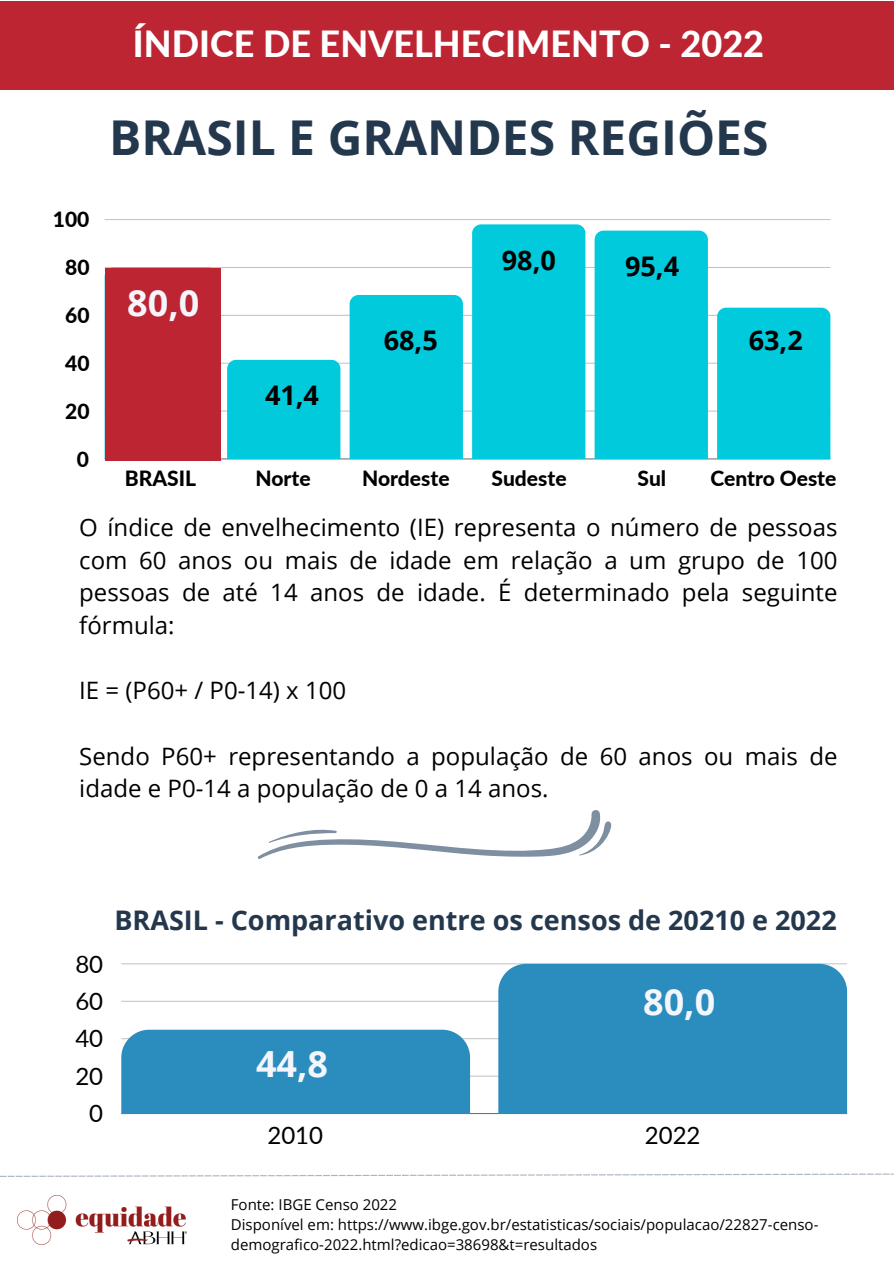
<style>
.page{position:relative;width:894px;height:1264px;background:#fff}
.page>*{position:absolute;margin:0;border:0;box-sizing:border-box;transform-origin:0 0}
.t1{font:700 48px "Open Sans";color:#24384d}
.t2{font:800 36px "Lato";color:#fff}
.t3{font:700 36px "Open Sans";color:#f4f6fc}
.t4{font:700 27px "Open Sans";color:#24384d}
.t5{font:700 27px "Open Sans";color:#000}
.t6{font:24px/32.7px "Open Sans";color:#000;text-align:justify}
.t7{font:24px "Lato";color:#000}
.t8{font:800 21px "Lato";color:#000}
.t9{font:15px/20.2px "Open Sans";color:#000}
</style>
<div class="page">
<div style="left:0;top:1px;width:893px;height:88px;background:#be2533"></div>
<svg style="left:0;top:1173px;width:893px;height:3px"></svg>
<img style="left:17px;top:1195px;width:169px;height:49px">
<hr style="left:105px;top:458px;width:725px;height:1px;background:#000;opacity:.6">
<hr style="left:105px;top:411px;width:725px;height:1px;background:#000;opacity:.25">
<hr style="left:105px;top:363px;width:725px;height:1px;background:#000;opacity:.25">
<hr style="left:105px;top:315px;width:725px;height:1px;background:#cacaca">
<hr style="left:105px;top:267px;width:725px;height:1px;background:#000;opacity:.25">
<hr style="left:105px;top:219px;width:725px;height:1px;background:#c5c5c5">
<div style="left:227px;top:360px;width:113px;height:99px;background:#00cadc"></div>
<div style="left:349px;top:295px;width:114px;height:164px;background:#00cadc"></div>
<div style="left:472px;top:224px;width:113px;height:235px;background:#00cadc"></div>
<div style="left:594px;top:230px;width:113px;height:229px;background:#00cadc"></div>
<div style="left:717px;top:308px;width:113px;height:151px;background:#00cadc"></div>
<div style="left:106px;top:268px;width:115px;height:193px;background:#be2533"></div>
<hr style="left:121px;top:1113px;width:725px;height:1px;background:#2b8dbd">
<hr style="left:121px;top:1075px;width:725px;height:1px;background:#e9e9e9">
<hr style="left:121px;top:1038px;width:725px;height:1px;background:#cdcdcd">
<hr style="left:121px;top:1000px;width:725px;height:1px;background:#f1f1f1">
<hr style="left:121px;top:963px;width:725px;height:1px;background:#d6d6d6">
<div style="left:121px;top:1029px;width:349px;height:84px;background:#2b8dbd"></div>
<div style="left:498px;top:963px;width:348px;height:150px;background:#2b8dbd"></div>
<svg style="left:257px;top:810px;width:355px;height:49px"></svg>
<h4 class="t2" style="left:133px;top:21px;width:632px">ÍNDICE DE ENVELHECIMENTO - 2022</h4>
<p class="t8" style="left:53px;top:206px;width:38px">100</p>
<p class="t8" style="left:65px;top:254px;width:26px">80</p>
<p class="t8" style="left:65px;top:302px;width:26px">60</p>
<p class="t8" style="left:65px;top:350px;width:26px">40</p>
<p class="t8" style="left:65px;top:398px;width:26px">20</p>
<p class="t8" style="left:77px;top:446px;width:14px">0</p>
<h4 class="t1" style="left:109px;top:104px;width:660px">BRASIL E GRANDES REGIÕES</h4>
<h5 class="t3" style="left:127px;top:277px;width:74px">80,0</h5>
<h5 class="t5" style="left:265px;top:376px;width:56px">41,4</h5>
<h5 class="t5" style="left:383px;top:321px;width:56px">68,5</h5>
<p class="t5" style="left:501px;top:241px;width:55px">98,0</p>
<h4 class="t5" style="left:625px;top:247px;width:55px">95,4</h4>
<h3 class="t5" style="left:748px;top:321px;width:55px">63,2</h3>
<p class="t8" style="left:125px;top:465px;width:73px">BRASIL</p>
<p class="t8" style="left:255px;top:465px;width:57px">Norte</p>
<p class="t8" style="left:362px;top:465px;width:89px">Nordeste</p>
<p class="t8" style="left:491px;top:465px;width:76px">Sudeste</p>
<p class="t8" style="left:637px;top:465px;width:30px">Sul</p>
<p class="t8" style="left:710px;top:465px;width:127px">Centro Oeste</p>
<h1 class="t6" style="left:79px;top:510px;width:759px">O índice de envelhecimento (IE) representa o número de pessoas com 60 anos ou mais de idade em relação a um grupo de 100 pessoas de até 14 anos de idade. É determinado pela seguinte fórmula:</h1>
<h3 class="t6" style="left:79px;top:673px;width:268px">IE = (P60+ / P0-14) x 100</h3>
<h4 class="t6" style="left:79px;top:738px;width:759px">Sendo P60+ representando a população de 60 anos ou mais de idade e P0-14 a população de 0 a 14 anos.</h4>
<p class="t7" style="left:75px;top:948px;width:29px">80</p>
<p class="t7" style="left:75px;top:986px;width:29px">60</p>
<p class="t7" style="left:75px;top:1023px;width:29px">40</p>
<p class="t7" style="left:75px;top:1061px;width:29px">20</p>
<p class="t7" style="left:89px;top:1098px;width:15px">0</p>
<p class="t4" style="left:114px;top:901px;width:723px">BRASIL - Comparativo entre os censos de 20210 e 2022</p>
<h3 class="t3" style="left:256px;top:1038px;width:73px">44,8</h3>
<p class="t3" style="left:643px;top:976px;width:74px">80,0</p>
<p class="t7" style="left:267px;top:1120px;width:57px">2010</p>
<p class="t7" style="left:644px;top:1120px;width:57px">2022</p>
<h4 class="t9" style="left:231px;top:1193px;width:168px">Fonte: IBGE Censo 2022</h4>
<h4 class="t9" style="left:231px;top:1213px;width:589px">Disponível em: https://www.ibge.gov.br/estatisticas/sociais/populacao/22827-censo&shy;demografico-2022.html?edicao=38698&amp;t=resultados</h4>
</div>
